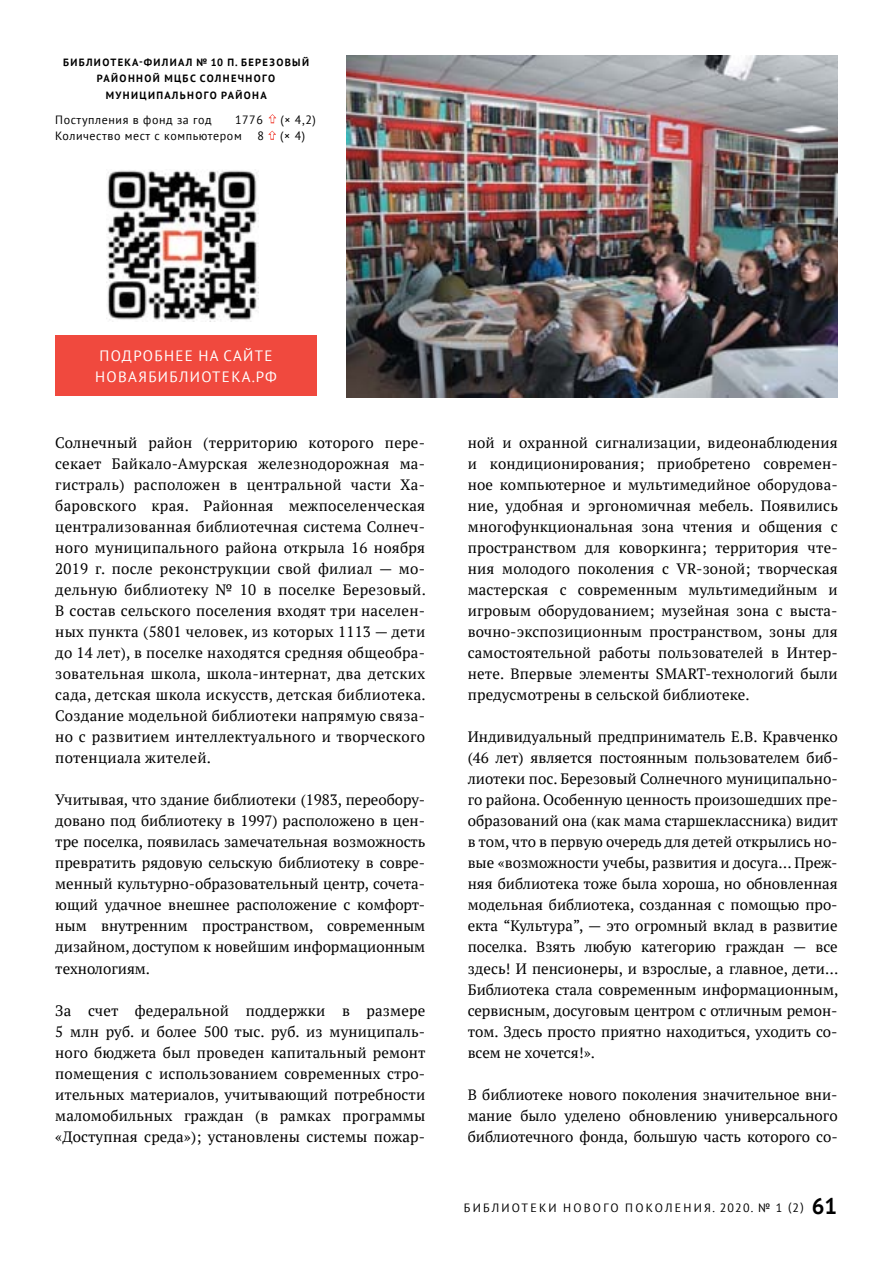
<style>
.page{position:relative;width:893px;height:1263px;background:#fff}
.page>*{position:absolute;margin:0;border:0;box-sizing:border-box;transform-origin:0 0}
.t1{font:15px/21px "PT Serif";color:#000;text-align:justify}
.t2{font:15px/21px "PT Sans";letter-spacing:.09em;color:#fff}
.t3{font:12px "PT Sans";letter-spacing:.05em;color:#000}
.t4{font:12px "PT Sans";letter-spacing:.18em;color:#000}
.t5{font:12px "PT Sans Regular 2";color:#000}
.t6{font:10.5px/16.5px "PT Sans Bold 2";letter-spacing:.13em;color:#000;text-align:center}
.s1{font-family:"PT Sans";font-weight:700}
.s2{font-family:"PT Sans Regular 2"}
.s3{font-family:"PT Serif Regular 2"}
.s4{font-weight:700;font-size:22.5px}
</style>
<div class="page">
<img style="left:347px;top:55px;width:491px;height:342px">
<svg style="left:269px;top:114px;width:7px;height:9px"></svg>
<svg style="left:268px;top:131px;width:8px;height:9px"></svg>
<div style="left:55px;top:335px;width:262px;height:61px;background:#f0493e"></div>
<img style="left:106px;top:169px;width:153px;height:152px">
<p class="t6" style="left:63px;top:54px;width:248px">БИБЛИОТЕКА<span class="s1">-</span>ФИЛИАЛ № <span class="s1">10</span> П<span class="s1">.</span> БЕРЕЗОВЫЙ<br>РАЙОННОЙ МЦБС СОЛНЕЧНОГО<br>МУНИЦИПАЛЬНОГО РАЙОНА</p>
<p class="t3" style="left:55px;top:112px;width:158px">Поступления в фонд за год</p>
<p class="t5" style="left:235px;top:112px;width:29px">1776</p>
<p class="t5" style="left:281px;top:112px;width:37px">(× 4,2)</p>
<p class="t3" style="left:55px;top:128px;width:188px">Количество мест с компьютером</p>
<p class="t5" style="left:258px;top:128px;width:8px">8</p>
<p class="t5" style="left:280px;top:128px;width:26px">(× 4)</p>
<p class="t2" style="left:95px;top:345px;width:183px">ПОДРОБНЕЕ НА САЙТЕ<br>НОВАЯБИБЛИОТЕКА<span class="s2">.</span>РФ</p>
<p class="t1" style="left:55px;top:432px;width:372px">Солнечный район <span class="s3">(</span>территорию которого пере&shy;секает Байкало<span class="s3">-</span>Амурская железнодорожная ма&shy;гистраль<span class="s3">)</span> расположен в центральной части Ха&shy;баровского края<span class="s3">.</span> Районная межпоселенческая централизованная библиотечная система Солнеч&shy;ного муниципального района открыла <span class="s3">16</span> ноября <span class="s3">2019</span> г<span class="s3">.</span> после реконструкции свой филиал <span class="s3">—</span> мо&shy;дельную библиотеку № <span class="s3">10</span> в поселке Березовый<span class="s3">.<br></span>В состав сельского поселения входят три населен&shy;ных пункта <span class="s3">(5801</span> человек<span class="s3">,</span> из которых <span class="s3">1113 —</span> дети до <span class="s3">14</span> лет<span class="s3">),</span> в поселке находятся средняя общеобра&shy;зовательная школа<span class="s3">,</span> школа<span class="s3">-</span>интернат<span class="s3">,</span> два детских сада<span class="s3">,</span> детская школа искусств<span class="s3">,</span> детская библиотека<span class="s3">.<br></span>Создание модельной библиотеки напрямую связа&shy;но с развитием интеллектуального и творческого потенциала жителей<span class="s3">.</span></p>
<p class="t1" style="left:55px;top:789px;width:372px">Учитывая<span class="s3">,</span> что здание библиотеки <span class="s3">(1983,</span> переобору&shy;довано под библиотеку в <span class="s3">1997)</span> расположено в цен&shy;тре поселка<span class="s3">,</span> появилась замечательная возможность превратить рядовую сельскую библиотеку в совре&shy;менный культурно<span class="s3">-</span>образовательный центр<span class="s3">,</span> сочета&shy;ющий удачное внешнее расположение с комфорт&shy;ным внутренним пространством<span class="s3">,</span> современным дизайном<span class="s3">,</span> доступом к новейшим информационным технологиям<span class="s3">.</span></p>
<p class="t1" style="left:55px;top:999px;width:372px">За счет федеральной поддержки в размере <span class="s3">5</span> млн руб<span class="s3">.</span> и более <span class="s3">500</span> тыс<span class="s3">.</span> руб<span class="s3">.</span> из муниципаль&shy;ного бюджета был проведен капитальный ремонт помещения с использованием современных стро&shy;ительных материалов<span class="s3">,</span> учитывающий потребности маломобильных граждан <span class="s3">(</span>в рамках программы <span class="s3">«</span>Доступная среда<span class="s3">»);</span> установлены системы пожар<span class="s3">-</span></p>
<p class="t1" style="left:468px;top:432px;width:372px">ной и охранной сигнализации<span class="s3">,</span> видеонаблюдения и кондиционирования<span class="s3">;</span> приобретено современ&shy;ное компьютерное и мультимедийное оборудова&shy;ние<span class="s3">,</span> удобная и эргономичная мебель<span class="s3">.</span> Появились многофункциональная зона чтения и общения с пространством для коворкинга<span class="s3">;</span> территория чте&shy;ния молодого поколения с <span class="s3">VR-</span>зоной<span class="s3">;</span> творческая мастерская с современным мультимедийным и игровым оборудованием<span class="s3">;</span> музейная зона с выста&shy;вочно<span class="s3">-</span>экспозиционным пространством<span class="s3">,</span> зоны для самостоятельной работы пользователей в Интер&shy;нете<span class="s3">.</span> Впервые элементы <span class="s3">SMART-</span>технологий были предусмотрены в сельской библиотеке<span class="s3">.</span></p>
<p class="t1" style="left:468px;top:726px;width:372px">Индивидуальный предприниматель Е<span class="s3">.</span>В<span class="s3">.</span> Кравченко <span class="s3">(46</span> лет<span class="s3">)</span> является постоянным пользователем биб&shy;лиотеки пос<span class="s3">.</span> Березовый Солнечного муниципально&shy;го района<span class="s3">.</span> Особенную ценность произошедших пре&shy;образований она <span class="s3">(</span>как мама старшеклассника<span class="s3">)</span> видит в том<span class="s3">,</span> что в первую очередь для детей открылись но&shy;вые <span class="s3">«</span>возможности учебы<span class="s3">,</span> развития и досуга<span class="s3">…</span> Преж&shy;няя библиотека тоже была хороша<span class="s3">,</span> но обновленная модельная библиотека<span class="s3">,</span> созданная с помощью про&shy;екта <span class="s3">“</span>Культура<span class="s3">”, —</span> это огромный вклад в развитие поселка<span class="s3">.</span> Взять любую категорию граждан <span class="s3">—</span> все здесь<span class="s3">!</span> И пенсионеры<span class="s3">,</span> и взрослые<span class="s3">,</span> а главное<span class="s3">,</span> дети<span class="s3">… </span>Библиотека стала современным информационным<span class="s3">, </span>сервисным<span class="s3">,</span> досуговым центром с отличным ремон&shy;том<span class="s3">.</span> Здесь просто приятно находиться<span class="s3">,</span> уходить со&shy;всем не хочется<span class="s3">!».</span></p>
<p class="t1" style="left:468px;top:1083px;width:371px">В библиотеке нового поколения значительное вни&shy;мание было уделено обновлению универсального библиотечного фонда<span class="s3">,</span> большую часть которого со<span class="s3">-</span></p>
<p class="t4" style="left:464px;top:1200px;width:375px">БИБЛИОТЕКИ НОВОГО ПОКОЛЕНИЯ<span class="s2">. 2020.</span> № <span class="s2">1 (2)</span> <span class="s4">61</span></p>
</div>
